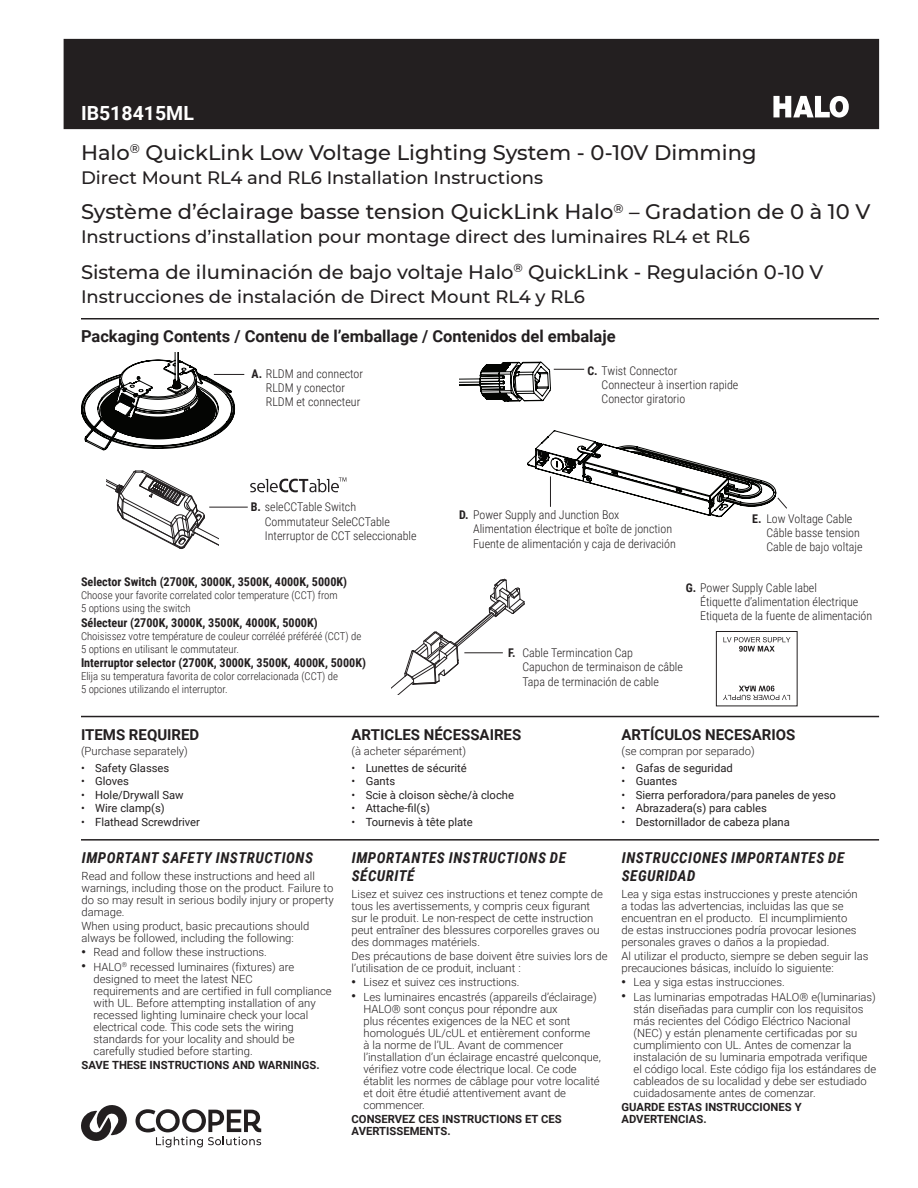
<style>
.page{position:relative;width:918px;height:1188px;background:#fff}
.page>*{position:absolute;margin:0;border:0;box-sizing:border-box;transform-origin:0 0}
.t1{font:500 21px "Montserrat";color:#231f20}
.t2{font:500 19.5px "Montserrat";color:#231f20}
.t3{font:700 19.5px "Roboto";color:#fff}
.t4{font:500 18px "Montserrat";color:#231f20}
.t5{font:700 16.5px "Roboto";color:#231f20}
.t6{font:italic 700 15px/18px "Roboto Condensed";letter-spacing:.035em;color:#231f20}
.t7{font:700 15px "Roboto";color:#231f20}
.t8{font:700 12.15px "Roboto Condensed";color:#231f20}
.t9{font:300 12px/14.4px "Roboto Condensed";color:#231f20}
.t10{font:300 11.25px/12px "Roboto";color:#231f20}
.t11{font:11.25px "Roboto";color:#231f20}
.t12{font:700 11.25px/12px "Roboto";color:#231f20}
.t13{font:300 10.8px/12.9px "Roboto Condensed";color:#231f20}
.s1{font-weight:700}
.s2{font-family:"Univers LT Std";font-size:9px}
</style>
<div class="page">
<hr style="left:81px;top:839px;width:798px;height:2px;background:#231f20">
<hr style="left:81px;top:716px;width:798px;height:1px;background:#231f20">
<hr style="left:81px;top:318px;width:798px;height:2px;background:#231f20">
<div style="left:64px;top:39px;width:815px;height:90px;background:#231f20"></div>
<svg style="left:773px;top:96px;width:76px;height:22px"></svg>
<hr style="left:214px;top:374px;width:30px;height:1px;background:#231f20">
<svg style="left:81px;top:353px;width:154px;height:97px"></svg>
<hr style="left:554px;top:369px;width:30px;height:1px;background:#231f20">
<svg style="left:459px;top:361px;width:92px;height:41px"></svg>
<hr style="left:209px;top:507px;width:39px;height:1px;background:#231f20">
<svg style="left:250px;top:477px;width:96px;height:15px"></svg>
<svg style="left:107px;top:470px;width:111px;height:79px"></svg>
<svg style="left:391px;top:579px;width:134px;height:115px"></svg>
<svg style="left:527px;top:431px;width:260px;height:86px"></svg>
<hr style="left:464px;top:652px;width:39px;height:1px;background:#231f20">
<div style="left:716px;top:631px;width:81px;height:75px;border:1px solid #231f20"></div>
<svg style="left:723px;top:637px;width:68px;height:15px"></svg>
<svg style="left:723px;top:686px;width:67px;height:14px"></svg>
<svg style="left:81px;top:1105px;width:46px;height:36px"></svg>
<svg style="left:136px;top:1109px;width:125px;height:38px"></svg>
<h2 class="t3" style="left:81px;top:99px;width:114px">IB518415ML</h2>
<h1 class="t1" style="left:81px;top:138px;width:677px">Halo<sup>®</sup> QuickLink Low Voltage Lighting System - 0-10V Dimming</h1>
<h3 class="t4" style="left:81px;top:165px;width:464px">Direct Mount RL4 and RL6 Installation Instructions</h3>
<h1 class="t1" style="left:81px;top:197px;width:791px">Système d’éclairage basse tension QuickLink Halo<sup>®</sup> – Gradation de 0 à 10 V</h1>
<h3 class="t4" style="left:81px;top:224px;width:670px">Instructions d’installation pour montage direct des luminaires RL4 et RL6</h3>
<h2 class="t2" style="left:81px;top:258px;width:744px">Sistema de iluminación de bajo voltaje Halo<sup>®</sup> QuickLink - Regulación 0-10 V</h2>
<h3 class="t4" style="left:81px;top:284px;width:505px">Instrucciones de instalación de Direct Mount RL4 y RL6</h3>
<h3 class="t5" style="left:81px;top:325px;width:536px">Packaging Contents / Contenu de l’emballage / Contenidos del embalaje</h3>
<p class="t9" style="left:266px;top:366px;width:99px;text-indent:-14px"><span class="s1">A.</span> RLDM and connector<br>RLDM y conector<br>RLDM et connecteur</p>
<p class="t9" style="left:602px;top:363px;width:138px;text-indent:-14px"><span class="s1">C.</span> Twist Connector<br>Connecteur à insertion rapide<br>Conector giratorio</p>
<p class="t9" style="left:265px;top:499px;width:153px;text-indent:-14px"><span class="s1">B.</span> seleCCTable Switch<br>Commutateur SeleCCTable<br>Interruptor de CCT seleccionable</p>
<p class="t9" style="left:473px;top:507px;width:204px;text-indent:-14px"><span class="s1">D.</span> Power Supply and Junction Box<br>Alimentation électrique et boîte de jonction<br>Fuente de alimentación y caja de derivación</p>
<p class="t9" style="left:766px;top:511px;width:98px;text-indent:-14px"><span class="s1">E.</span> Low Voltage Cable<br>Câble basse tension<br>Cable de bajo voltaje</p>
<p class="t8" style="left:81px;top:574px;width:268px">Selector Switch (2700K, 3000K, 3500K, 4000K, 5000K)</p>
<p class="t13" style="left:81px;top:589px;width:258px">Choose your favorite correlated color temperature (CCT) from<br>5 options using the switch</p>
<p class="t8" style="left:81px;top:614px;width:238px">Sélecteur (2700K, 3000K, 3500K, 4000K, 5000K)</p>
<p class="t13" style="left:81px;top:629px;width:282px">Choisissez votre température de couleur corréléé préféréé (CCT) de<br>5 options en utilisant le commutateur.</p>
<p class="t8" style="left:81px;top:655px;width:287px">Interruptor selector (2700K, 3000K, 3500K, 4000K, 5000K)</p>
<p class="t13" style="left:81px;top:670px;width:259px">Elija su temperatura favorita de color correlacionada (CCT) de<br>5 opciones utilizando el interruptor.</p>
<p class="t9" style="left:700px;top:580px;width:174px;text-indent:-14px"><span class="s1">G.</span> Power Supply Cable label<br>Étiquette d’alimentation électrique<br>Etiqueta de la fuente de alimentación</p>
<p class="t9" style="left:522px;top:645px;width:162px;text-indent:-14px"><span class="s1">F.</span> Cable Termincation Cap<br>Capuchon de terminaison de câble<br>Tapa de terminación de cable</p>
<h3 class="t7" style="left:81px;top:724px;width:120px">ITEMS REQUIRED</h3>
<p class="t10" style="left:81px;top:745px;width:108px">(Purchase separately)</p>
<p class="t11" style="left:81px;top:760px;width:90px">• Safety Glasses</p>
<p class="t11" style="left:81px;top:773px;width:50px">• Gloves</p>
<p class="t11" style="left:81px;top:787px;width:104px">• Hole/Drywall Saw</p>
<p class="t11" style="left:81px;top:800px;width:85px">• Wire clamp(s)</p>
<p class="t11" style="left:81px;top:814px;width:121px">• Flathead Screwdriver</p>
<h3 class="t6" style="left:82px;top:848px;width:233px">IMPORTANT SAFETY INSTRUCTIONS</h3>
<p class="t10" style="left:82px;top:870px;width:254px">Read and follow these instructions and heed all warnings, including those on the product. Failure to do so may result in serious bodily injury or property damage.</p>
<p class="t10" style="left:82px;top:920px;width:229px">When using product, basic precautions should always be followed, including the following:</p>
<p class="t10" style="left:82px;top:946px;width:187px"><span class="s2">•</span> Read and follow these instructions.</p>
<p class="t10" style="left:94px;top:960px;width:240px;text-indent:-12px"><span class="s2">•</span> HALO<sup>®</sup> recessed luminaires (fixtures) are designed to meet the latest NEC<br>requirements and are certified in full compliance with UL. Before attempting installation of any recessed lighting luminaire check your local electrical code. This code sets the wiring standards for your locality and should be carefully studied before starting.</p>
<p class="t12" style="left:82px;top:1058px;width:240px">SAVE THESE INSTRUCTIONS AND WARNINGS.</p>
<h3 class="t7" style="left:352px;top:724px;width:171px">ARTICLES NÉCESSAIRES</h3>
<p class="t10" style="left:352px;top:745px;width:116px">(à acheter séparément)</p>
<p class="t11" style="left:352px;top:760px;width:117px">• Lunettes de sécurité</p>
<p class="t11" style="left:352px;top:773px;width:45px">• Gants</p>
<p class="t11" style="left:352px;top:787px;width:164px">• Scie à cloison sèche/à cloche</p>
<p class="t11" style="left:352px;top:800px;width:80px">• Attache-fil(s)</p>
<p class="t11" style="left:352px;top:814px;width:123px">• Tournevis à tête plate</p>
<h3 class="t6" style="left:352px;top:848px;width:216px">IMPORTANTES INSTRUCTIONS DE<br>SÉCURITÉ</h3>
<p class="t10" style="left:352px;top:888px;width:253px">Lisez et suivez ces instructions et tenez compte de tous les avertissements, y compris ceux figurant sur le produit. Le non-respect de cette instruction peut entraîner des blessures corporelles graves ou des dommages matériels.</p>
<p class="t10" style="left:352px;top:950px;width:257px">Des précautions de base doivent être suivies lors de l’utilisation de ce produit, incluant :</p>
<p class="t10" style="left:352px;top:976px;width:169px"><span class="s2">•</span> Lisez et suivez ces instructions.</p>
<p class="t10" style="left:364px;top:990px;width:239px;text-indent:-12px"><span class="s2">•</span> Les luminaires encastrés (appareils d’éclairage)<br>HALO® sont conçus pour répondre aux<br>plus récentes exigences de la NEC et sont homologués UL/cUL et entièrement conforme<br>à la norme de l’UL. Avant de commencer l’installation d’un éclairage encastré quelconque, vérifiez votre code électrique local. Ce code établit les normes de câblage pour votre localité et doit être étudié attentivement avant de commencer.</p>
<p class="t12" style="left:352px;top:1112px;width:212px">CONSERVEZ CES INSTRUCTIONS ET CES<br>AVERTISSEMENTS.</p>
<h3 class="t7" style="left:622px;top:724px;width:175px">ARTÍCULOS NECESARIOS</h3>
<p class="t10" style="left:622px;top:745px;width:135px">(se compran por separado)</p>
<p class="t11" style="left:622px;top:760px;width:113px">• Gafas de seguridad</p>
<p class="t11" style="left:622px;top:773px;width:57px">• Guantes</p>
<p class="t11" style="left:622px;top:787px;width:216px">• Sierra perforadora/para paneles de yeso</p>
<p class="t11" style="left:622px;top:800px;width:147px">• Abrazadera(s) para cables</p>
<p class="t11" style="left:622px;top:814px;width:170px">• Destornillador de cabeza plana</p>
<h3 class="t6" style="left:622px;top:848px;width:224px">INSTRUCCIONES IMPORTANTES DE<br>SEGURIDAD</h3>
<p class="t10" style="left:622px;top:888px;width:238px">Lea y siga estas instrucciones y preste atención a todas las advertencias, incluidas las que se encuentran en el producto. El incumplimiento de estas instrucciones podría provocar lesiones personales graves o daños a la propiedad.</p>
<p class="t10" style="left:622px;top:950px;width:248px">Al utilizar el producto, siempre se deben seguir las precauciones básicas, incluído lo siguiente:</p>
<p class="t10" style="left:622px;top:976px;width:165px"><span class="s2">•</span> Lea y siga estas instrucciones.</p>
<p class="t10" style="left:634px;top:990px;width:244px;text-indent:-12px"><span class="s2">•</span> Las luminarias empotradas HALO® e(luminarias) stán diseñadas para cumplir con los requisitos más recientes del Código Eléctrico Nacional (NEC) y están plenamente certificadas por su cumplimiento con UL. Antes de comenzar la instalación de su luminaria empotrada verifique el código local. Este código fija los estándares de cableados de su localidad y debe ser estudiado cuidadosamente antes de comenzar.</p>
<p class="t12" style="left:622px;top:1100px;width:182px">GUARDE ESTAS INSTRUCCIONES Y<br>ADVERTENCIAS.</p>
</div>
